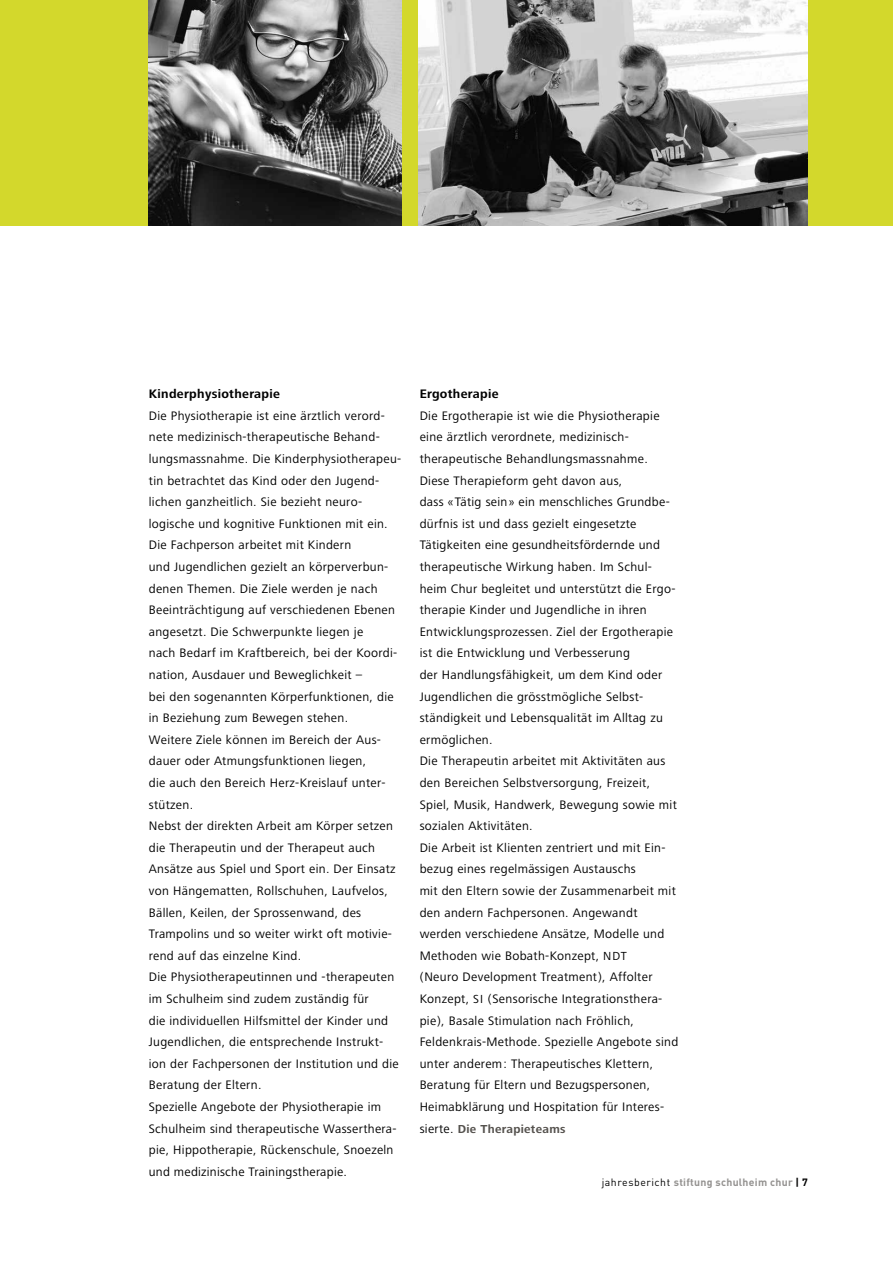
<style>
.page{position:relative;width:893px;height:1263px;background:#fff}
.page>*{position:absolute;margin:0;border:0;box-sizing:border-box;transform-origin:0 0}
.t1{font:12.75px/21.6px "Frutiger Next LT";letter-spacing:.025em;color:#000}
.t2{font:700 12.75px "Frutiger Next LT";letter-spacing:.025em;color:#000}
.t3{font:700 12px "Frutiger Next LT";letter-spacing:.025em;color:#55524e}
.t4{font:700 10.5px "DINOT";letter-spacing:.025em;color:#949290}
.s1{font-size:12.15px}
.s2{font-weight:400;font-size:12.75px;color:#000}
.s3{font-weight:400;color:#000}
.s4{color:#000}
</style>
<div class="page">
<div style="left:0;top:0;width:893px;height:225px;background:#d3d82c"></div>
<img style="left:419px;top:0;width:389px;height:225px">
<img style="left:149px;top:0;width:253px;height:225px">
<p class="t2" style="left:149px;top:387px;width:133px">Kinderphysiotherapie</p>
<p class="t1" style="left:149px;top:405px;width:254px">Die Physiotherapie ist eine ärztlich verord&shy;nete medizinisch-therapeutische Behand&shy;lungsmassnahme. Die Kinderphysiotherapeu&shy;tin betrachtet das Kind oder den Jugend&shy;lichen ganzheitlich. Sie bezieht neuro&shy;logische und kognitive Funktionen mit ein.<br>Die Fachperson arbeitet mit Kindern<br>und Jugendlichen gezielt an körperverbun&shy;denen Themen. Die Ziele werden je nach Beeinträchtigung auf verschiedenen Ebenen angesetzt. Die Schwerpunkte liegen je<br>nach Bedarf im Kraftbereich, bei der Koordi&shy;nation, Ausdauer und Beweglichkeit –<br>bei den sogenannten Körperfunktionen, die in Beziehung zum Bewegen stehen.<br>Weitere Ziele können im Bereich der Aus&shy;dauer oder Atmungsfunktionen liegen,<br>die auch den Bereich Herz-Kreislauf unter&shy;stützen.<br>Nebst der direkten Arbeit am Körper setzen die Therapeutin und der Therapeut auch Ansätze aus Spiel und Sport ein. Der Einsatz von Hängematten, Rollschuhen, Laufvelos, Bällen, Keilen, der Sprossenwand, des Trampolins und so weiter wirkt oft motivie&shy;rend auf das einzelne Kind.<br>Die Physiotherapeutinnen und -therapeuten im Schulheim sind zudem zuständig für<br>die individuellen Hilfsmittel der Kinder und Jugendlichen, die entsprechende Instrukt&shy;ion der Fachpersonen der Institution und die Beratung der Eltern.<br>Spezielle Angebote der Physiotherapie im Schulheim sind therapeutische Wasserthera&shy;pie, Hippotherapie, Rückenschule, Snoezeln und medizinische Trainingstherapie.</p>
<p class="t2" style="left:420px;top:387px;width:80px">Ergotherapie</p>
<p class="t1" style="left:420px;top:405px;width:260px">Die Ergotherapie ist wie die Physiotherapie eine ärztlich verordnete, medizinisch&shy;therapeutische Behandlungsmassnahme.<br>Diese Therapieform geht davon aus,<br>dass «Tätig sein» ein menschliches Grundbe&shy;dürfnis ist und dass gezielt eingesetzte Tätigkeiten eine gesundheitsfördernde und therapeutische Wirkung haben. Im Schul&shy;heim Chur begleitet und unterstützt die Ergo&shy;therapie Kinder und Jugendliche in ihren Entwicklungsprozessen. Ziel der Ergotherapie ist die Entwicklung und Verbesserung<br>der Handlungsfähigkeit, um dem Kind oder Jugendlichen die grösstmögliche Selbst&shy;ständigkeit und Lebensqualität im Alltag zu ermöglichen.<br>Die Therapeutin arbeitet mit Aktivitäten aus den Bereichen Selbstversorgung, Freizeit, Spiel, Musik, Handwerk, Bewegung sowie mit sozialen Aktivitäten.<br>Die Arbeit ist Klienten zentriert und mit Ein&shy;bezug eines regelmässigen Austauschs<br>mit den Eltern sowie der Zusammenarbeit mit den andern Fachpersonen. Angewandt werden verschiedene Ansätze, Modelle und Methoden wie Bobath-Konzept, <span class="s1">NDT<br></span>(Neuro Development Treatment), Affolter Konzept, <span class="s1">SI</span> (Sensorische Integrationsthera&shy;pie), Basale Stimulation nach Fröhlich, Feldenkrais-Methode. Spezielle Angebote sind unter anderem: Therapeutisches Klettern, Beratung für Eltern und Bezugspersonen, Heimabklärung und Hospitation für Interes-</p>
<p class="t3" style="left:420px;top:1122px;width:147px"><span class="s2">sierte.</span> Die Therapieteams</p>
<p class="t4" style="left:602px;top:1175px;width:208px"><span class="s3">jahresbericht</span> stiftung schulheim chur <span class="s4">| 7</span></p>
</div>
